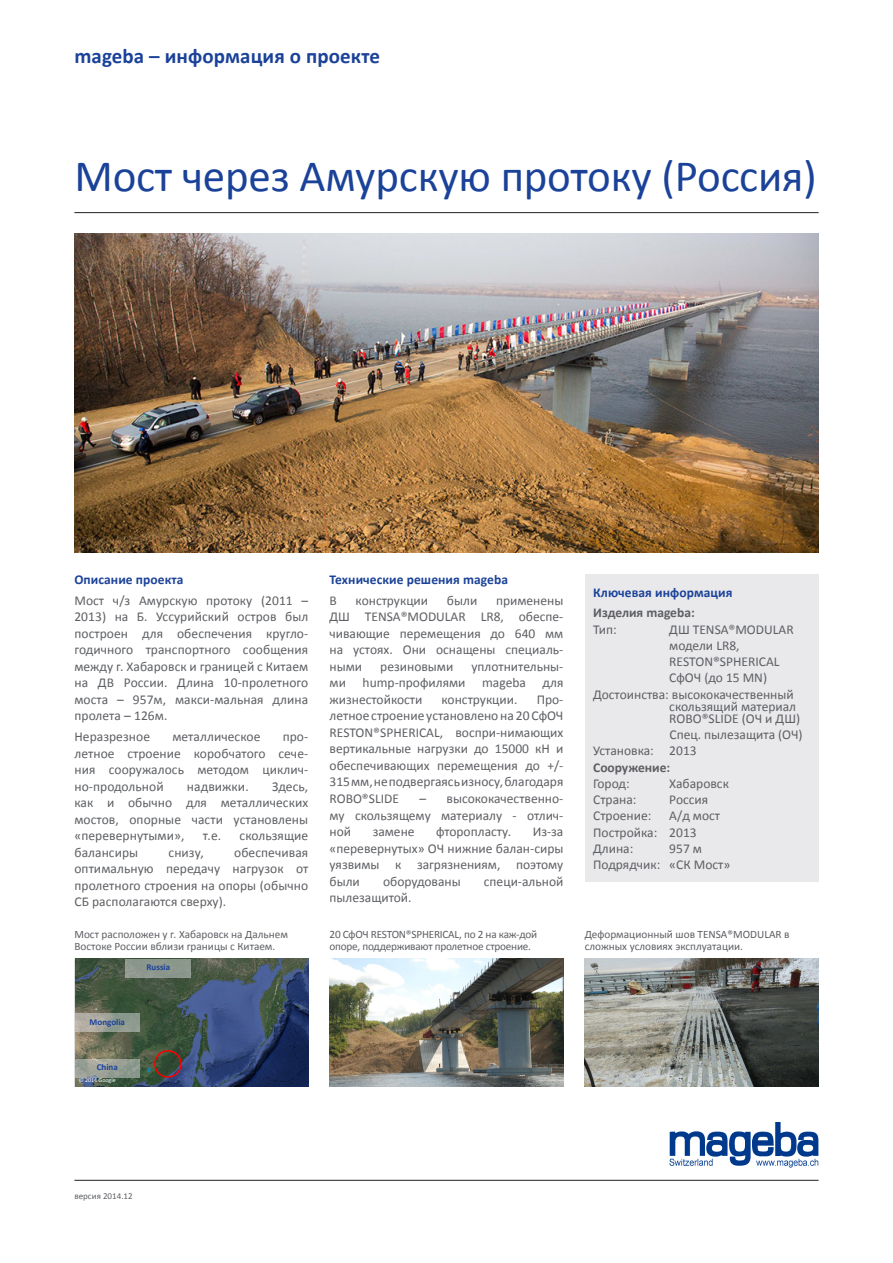
<style>
.page{position:relative;width:893px;height:1263px;background:#fff}
.page>*{position:absolute;margin:0;border:0;box-sizing:border-box;transform-origin:0 0}
.Header_top_Frontp{font:45px "Calibri";letter-spacing:-.005em;color:#1b4299}
.t1{font:700 21px "Calibri";letter-spacing:.005em;color:#1b4299}
.Fliesstext{font:13.5px/16.5px "Calibri";color:#5d5f63;text-align:justify}
.Aufzählung_Highlight{font:13.5px/12px "Calibri";color:#5d5f63}
.Title_Inhalt{font:700 13.5px "Calibri";letter-spacing:.005em;color:#1b4299}
.Aufzählung_Highlight-2{font:700 13.5px "Calibri";color:#5d5f63}
.Bildbeschreibung{font:11.25px/12px "Calibri";color:#5d5f63}
.Bildbeschreibung-2{font:11.25px/12px "Calibri";letter-spacing:-.02em;color:#5d5f63}
.t2{font:700 9px "Calibri";color:#1b4299}
.t3{font:9px "Calibri";color:#5d5f63}
.t4{font:6px "Calibri";color:#fff}
</style>
<div class="page">
<img style="left:670px;top:1122px;width:149px;height:46px">
<img style="left:585px;top:959px;width:234px;height:127px">
<img style="left:330px;top:959px;width:233px;height:127px">
<img style="left:74px;top:234px;width:745px;height:319px">
<img style="left:75px;top:959px;width:233px;height:127px">
<div style="left:585px;top:574px;width:234px;height:308px;background:#e9e9eb"></div>
<hr style="left:74px;top:1180px;width:745px;height:1px;background:#231f20">
<hr style="left:74px;top:212px;width:745px;height:1px;background:#231f20">
<div style="left:154px;top:1050px;width:28px;height:28px;border:2px solid #f00;border-radius:50%"></div>
<svg style="left:74px;top:1013px;width:66px;height:19px"></svg>
<div style="left:125px;top:959px;width:66px;height:18px;background:#8c978c"></div>
<svg style="left:74px;top:1059px;width:66px;height:19px"></svg>
<p class="t1" style="left:74px;top:41px;width:307px">mageba – информация о проекте</p>
<p class="Header_top_Frontp" style="left:74px;top:145px;width:744px">Мост через Амурскую протоку (Россия)</p>
<p class="Title_Inhalt" style="left:330px;top:570px;width:180px">Технические решения mageba</p>
<p class="Fliesstext" style="left:330px;top:592px;width:9px">В</p>
<p class="Fliesstext" style="left:356px;top:592px;width:74px">конструкции</p>
<p class="Fliesstext" style="left:447px;top:592px;width:32px">были</p>
<p class="Title_Inhalt" style="left:74px;top:570px;width:111px">Описание проекта</p>
<p class="Fliesstext" style="left:74px;top:592px;width:235px">Мост ч/з Амурскую протоку (2011 – 2013) на Б. Уссурийский остров был построен для обеспечения кругло&shy;годичного транспортного сообщения между г. Хабаровск и границей с Китаем на ДВ России. Длина 10-пролетного моста – 957м, макси-мальная длина пролета – 126м.</p>
<p class="Fliesstext" style="left:74px;top:728px;width:77px">Неразрезное</p>
<p class="Fliesstext" style="left:172px;top:728px;width:90px">металлическое</p>
<p class="Title_Inhalt" style="left:593px;top:583px;width:141px">Ключевая информация</p>
<p class="Aufzählung_Highlight-2" style="left:593px;top:603px;width:103px">Изделия mageba:</p>
<p class="Aufzählung_Highlight" style="left:593px;top:623px;width:25px">Тип:</p>
<p class="Aufzählung_Highlight" style="left:669px;top:623px;width:126px">ДШ TENSA®MODULAR</p>
<p class="Aufzählung_Highlight" style="left:669px;top:639px;width:72px">модели LR8,</p>
<p class="Aufzählung_Highlight" style="left:669px;top:655px;width:112px">RESTON®SPHERICAL</p>
<p class="Aufzählung_Highlight" style="left:669px;top:672px;width:99px">СфОЧ (до 15 MN)</p>
<p class="Aufzählung_Highlight" style="left:669px;top:688px;width:132px;text-indent:-76px">Достоинства: высококачественный скользящий материал<br>ROBO®SLIDE (ОЧ и ДШ)</p>
<p class="Aufzählung_Highlight" style="left:669px;top:728px;width:135px">Спец. пылезащита (ОЧ)</p>
<p class="Aufzählung_Highlight" style="left:593px;top:744px;width:105px">Установка: 2013</p>
<p class="Aufzählung_Highlight-2" style="left:593px;top:757px;width:79px">Сооружение:</p>
<p class="Aufzählung_Highlight" style="left:593px;top:777px;width:38px">Город:</p>
<p class="Aufzählung_Highlight" style="left:669px;top:777px;width:61px">Хабаровск</p>
<p class="Aufzählung_Highlight" style="left:593px;top:793px;width:45px">Страна:</p>
<p class="Aufzählung_Highlight" style="left:669px;top:793px;width:40px">Россия</p>
<p class="Aufzählung_Highlight" style="left:593px;top:809px;width:60px">Строение:</p>
<p class="Aufzählung_Highlight" style="left:669px;top:809px;width:52px">А/д мост</p>
<p class="Aufzählung_Highlight" style="left:593px;top:826px;width:105px">Постройка: 2013</p>
<p class="Aufzählung_Highlight" style="left:593px;top:842px;width:42px">Длина:</p>
<p class="Aufzählung_Highlight" style="left:669px;top:842px;width:34px">957 м</p>
<p class="Aufzählung_Highlight" style="left:593px;top:858px;width:139px">Подрядчик: «СК Мост»</p>
<p class="Fliesstext" style="left:330px;top:592px;width:235px;text-indent:166px">применены ДШ TENSA®MODULAR LR8, обеспе&shy;чивающие перемещения до 640 мм на устоях. Они оснащены специаль&shy;ными</p>
<p class="Fliesstext" style="left:330px;top:658px;width:235px;text-indent:142px">уплотнительны&shy;ми hump-профилями mageba для жизнестойкости</p>
<p class="Fliesstext" style="left:380px;top:658px;width:75px">резиновыми</p>
<p class="Fliesstext" style="left:330px;top:691px;width:235px;text-indent:207px">Про&shy;летное строение установлено на 20 СфОЧ RESTON®SPHERICAL, воспри-нимающих вертикальные нагрузки до 15000 кН и обеспечивающих перемещения до +/- 315 мм, не подвергаясь износу, благодаря ROBO®SLIDE</p>
<p class="Fliesstext" style="left:442px;top:691px;width:78px">конструкции.</p>
<p class="Fliesstext" style="left:74px;top:728px;width:235px;text-indent:208px">про&shy;летное строение коробчатого сече&shy;ния сооружалось методом циклич&shy;но-продольной</p>
<p class="Fliesstext" style="left:74px;top:778px;width:235px;text-indent:198px">Здесь, как и обычно для металлических мостов, опорные части установлены «перевернутыми»,</p>
<p class="Fliesstext" style="left:187px;top:778px;width:63px">надвижки.</p>
<p class="Fliesstext" style="left:330px;top:790px;width:235px;text-indent:90px">– высококачественно&shy;му скользящему материалу - отлич&shy;ной</p>
<p class="Fliesstext" style="left:373px;top:823px;width:43px">замене</p>
<p class="Fliesstext" style="left:436px;top:823px;width:77px">фторопласту.</p>
<p class="Fliesstext" style="left:330px;top:823px;width:235px;text-indent:203px">Из-за «перевернутых» ОЧ нижние балан-сиры уязвимы к загрязнениям, поэтому были</p>
<p class="Fliesstext" style="left:203px;top:827px;width:20px">т.е.</p>
<p class="Fliesstext" style="left:240px;top:827px;width:70px">скользящие</p>
<p class="Fliesstext" style="left:74px;top:844px;width:65px">балансиры</p>
<p class="Fliesstext" style="left:169px;top:844px;width:37px">снизу,</p>
<p class="Fliesstext" style="left:74px;top:844px;width:235px;text-indent:160px">обеспечивая оптимальную передачу нагрузок от пролетного строения на опоры (обычно СБ располагаются сверху).</p>
<p class="Bildbeschreibung" style="left:74px;top:928px;width:215px">Мост расположен у г. Хабаровск на Дальнем<br>Востоке России вблизи границы с Китаем.</p>
<p class="Bildbeschreibung-2" style="left:330px;top:928px;width:209px">20 СфОЧ RESTON®SPHERICAL, по 2 на каж-дой опоре, поддерживают пролетное строение.</p>
<p class="Bildbeschreibung" style="left:585px;top:928px;width:206px">Деформационный шов TENSA®MODULAR в сложных условиях эксплуатации.</p>
<p class="Fliesstext" style="left:383px;top:872px;width:79px">оборудованы</p>
<p class="Fliesstext" style="left:484px;top:872px;width:81px">специ-альной</p>
<p class="Fliesstext" style="left:330px;top:889px;width:84px">пылезащитой.</p>
<p class="t2" style="left:90px;top:1015px;width:37px">Mongolia</p>
<p class="t2" style="left:97px;top:1061px;width:23px">China</p>
<p class="t4" style="left:79px;top:1076px;width:39px">© 2014 Google</p>
<p class="t2" style="left:147px;top:960px;width:25px">Russia</p>
<p class="t3" style="left:74px;top:1190px;width:60px">версия 2014.12</p>
</div>
